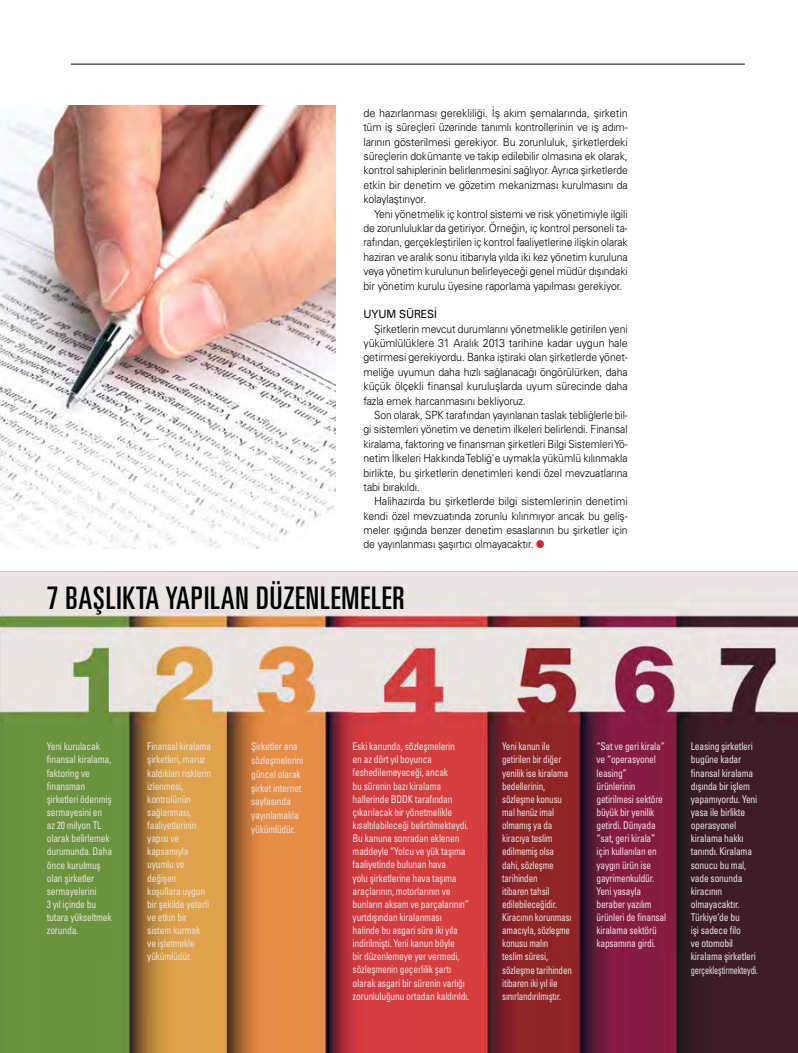
<style>
.page{position:relative;width:798px;height:1053px;background:#fff}
.page>*{position:absolute;margin:0;border:0;box-sizing:border-box;transform-origin:0 0}
.t1{font:ultra-condensed 31.12px "Univers LT Std";letter-spacing:.03em;color:#000}
.t2{font:300 11.25px/14.4px "Univers LT Std";letter-spacing:-.01em;color:#000;text-align:justify;scale:.93 1}
.t3{font:300 11.25px/14.4px "Univers LT Std";letter-spacing:-.01em;color:#000;text-align:justify;scale:.96 1}
.t4{font:300 11.25px/14.4px "Univers LT Std";letter-spacing:-.01em;color:#000;text-align:justify;scale:.92 1}
.t5{font:300 11.25px/14.4px "Univers LT Std";letter-spacing:-.01em;color:#000;text-align:justify}
.t6{font:11.25px "Univers LT Std";letter-spacing:-.01em;color:#000;scale:.93 1}
.t7{font:condensed 10.62px/13.1px "Univers LT Std";letter-spacing:-.02em;color:#e7e3e1;scale:.9 1}
.t8{font:condensed 10.62px/13.1px "Univers LT Std";letter-spacing:-.02em;color:#e7e3e1;scale:.86 1}
.t9{font:condensed 10.62px/13.1px "Univers LT Std";letter-spacing:-.02em;color:#e7e3e1;scale:.89 1}
.s1{color:#d2232a}
</style>
<div class="page">
<hr style="left:71px;top:64px;width:673px;height:1px;background:#000">
<img style="left:0;top:548px;width:797px;height:504px">
<img style="left:0;top:105px;width:335px;height:443px">
<p class="t3" style="left:363px;top:106px;width:277px">de hazırlanması gerekliliği. İş akım şemalarında, şirketin tüm iş süreçleri üzerinde tanımlı kontrollerinin ve iş adım&shy;larının gösterilmesi gerekiyor. Bu zorunluluk, şirketlerdeki süreçlerin dokümante ve takip edilebilir olmasına ek olarak, kontrol sahiplerinin belirlenmesini sağlıyor. Ayrıca şirketlerde etkin bir denetim ve gözetim mekanizması kurulmasını da kolaylaştırıyor.</p>
<p class="t2" style="left:363px;top:206px;width:285px;text-indent:11px">Yeni yönetmelik iç kontrol sistemi ve risk yönetimiyle ilgili de zorunluluklar da getiriyor. Örneğin, iç kontrol personeli ta&shy;rafından, gerçekleştirilen iç kontrol faaliyetlerine ilişkin olarak haziran ve aralık sonu itibarıyla yılda iki kez yönetim kuruluna veya yönetim kurulunun belirleyeceği genel müdür dışındaki bir yönetim kurulu üyesine raporlama yapılması gerekiyor.</p>
<p class="t6" style="left:363px;top:307px;width:80px">UYUM SÜRESİ</p>
<p class="t2" style="left:363px;top:321px;width:285px;text-indent:11px">Şirketlerin mevcut durumlarını yönetmelikle getirilen yeni yükümlülüklere 31 Aralık 2013 tarihine kadar uygun hale getirmesi gerekiyordu. Banka iştiraki olan şirketlerde yönet&shy;meliğe uyumun daha hızlı sağlanacağı öngörülürken, daha küçük ölçekli finansal kuruluşlarda uyum sürecinde daha fazla emek harcanmasını bekliyoruz.</p>
<p class="t4" style="left:363px;top:408px;width:288px;text-indent:11px">Son olarak, SPK tarafından yayınlanan taslak tebliğlerle bil&shy;gi sistemleri yönetim ve denetim ilkeleri belirlendi. Finansal kiralama, faktoring ve finansman şirketleri Bilgi Sistemleri Yö&shy;netim İlkeleri Hakkında Tebliğ’e uymakla yükümlü kılınmakla birlikte, bu şirketlerin denetimleri kendi özel mevzuatlarına tabi bırakıldı.</p>
<p class="t5" style="left:363px;top:494px;width:265px;text-indent:11px">Halihazırda bu şirketlerde bilgi sistemlerinin denetimi kendi özel mevzuatında zorunlu kılınmıyor ancak bu geliş&shy;meler ışığında benzer denetim esaslarının bu şirketler için de yayınlanması şaşırtıcı olmayacaktır. <span class="s1">●</span></p>
<h1 class="t1" style="left:47px;top:579px;width:286px">7 BAŞLIKTA YA PILAN DÜZENLEMELER</h1>
<p class="t7" style="left:47px;top:739px;width:74px">Yeni kurulacak finansal kiralama, faktoring ve finansman şirketleri ödenmiş sermayesini en az 20 milyon TL olarak belirlemek durumunda. Daha önce kurulmuş olan şirketler sermayelerini<br>3 yıl içinde bu tutara yükseltmek zorunda.</p>
<p class="t7" style="left:147px;top:739px;width:72px">Finansal kiralama şirketleri, maruz kaldıkları risklerin izlenmesi, kontrolünün sağlanması, faaliyetlerinin yapısı ve kapsamıyla uyumlu ve değişen koşullara uygun bir şekilde yeterli ve etkin bir sistem kurmak ve işletmekle yükümlüdür.</p>
<p class="t7" style="left:251px;top:739px;width:60px;line-height:13.8px">Şirketler ana sözleşmelerini güncel olarak şirket internet sayfasında yayınlamakla yükümlüdür.</p>
<p class="t7" style="left:352px;top:739px;width:131px">Eski kanunda, sözleşmelerin<br>en az dört yıl boyunca feshedilemeyeceği, ancak<br>bu sürenin bazı kiralama hallerinde BDDK tarafından çıkarılacak bir yönetmelikle kısaltılabileceği belirtilmekteydi.<br>Bu kanuna sonradan eklenen maddeyle “Yolcu ve yük taşıma faaliyetinde bulunan hava<br>yolu şirketlerine hava taşıma araçlarının, motorlarının ve bunların aksam ve parçalarının” yurtdışından kiralanması halinde bu asgari süre iki yıla indirilmişti. Yeni kanun böyle<br>bir düzenlemeye yer vermedi, sözleşmenin geçerlilik şartı olarak asgari bir sürenin varlığı zorunluluğunu ortadan kaldırıldı.</p>
<p class="t8" style="left:502px;top:739px;width:83px">Yeni kanun ile getirilen bir diğer yenilik ise kiralama bedellerinin, sözleşme konusu mal henüz imal olmamış ya da kiracıya teslim edilmemiş olsa dahi, sözleşme tarihinden<br>itibaren tahsil edilebileceğidir.<br>Kiracının korunması amacıyla, sözleşme konusu malın teslim süresi, sözleşme tarihinden itibaren iki yıl ile sınırlandırılmıştır.</p>
<p class="t9" style="left:596px;top:739px;width:80px">“Sat ve geri kirala” ve “operasyonel leasing” ürünlerinin getirilmesi sektöre büyük bir yenilik getirdi. Dünyada “sat, geri kirala” için kullanılan en yaygın ürün ise gayrimenkuldür.<br>Yeni yasayla beraber yazılım ürünleri de finansal kiralama sektörü kapsamına girdi.</p>
<p class="t7" style="left:690px;top:739px;width:76px">Leasing şirketleri bugüne kadar finansal kiralama dışında bir işlem yapamıyordu. Yeni yasa ile birlikte operasyonel kiralama hakkı tanındı. Kiralama sonucu bu mal, vade sonunda kiracının olmayacaktır.<br>Türkiye’de bu<br>işi sadece filo<br>ve otomobil kiralama şirketleri gerçekleştirmekteydi.</p>
</div>
